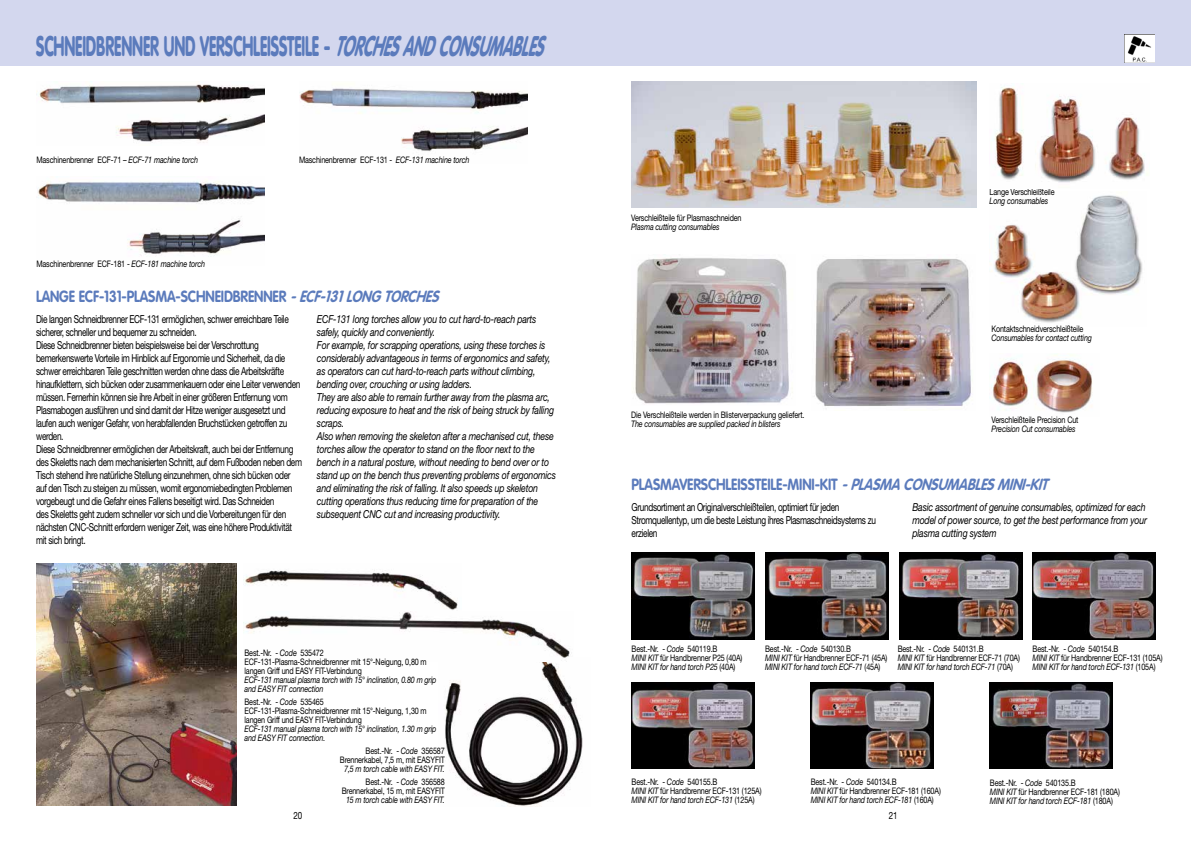
<style>
.page{position:relative;width:1191px;height:842px;background:#fff}
.page>*{position:absolute;margin:0;border:0;box-sizing:border-box;transform-origin:0 0}
.t1{font:900 28px "VAG Rounded";letter-spacing:-.01em;color:#5b7bbc;scale:.56 1}
.t2{font:700 16px "VAG Rounded";letter-spacing:-.01em;color:#5b7bbc;scale:.85 1}
.t3{font:11px/13px "Helvetica Neue";letter-spacing:-.04em;color:#000;scale:.75 1}
.t4{font:italic 11px/13px "Helvetica Neue";letter-spacing:-.02em;color:#000;scale:.8 1}
.t5{font:10px "Helvetica Neue";color:#000;scale:.8 1}
.t6{font:9px/9px "Helvetica Neue";letter-spacing:-.02em;color:#000;scale:.8 1}
.t7{font:italic 9px/9px "Helvetica Neue";letter-spacing:-.02em;color:#000;scale:.8 1}
.s1{font-style:italic}
.s2{font-style:normal}
</style>
<div class="page">
<img style="left:991px;top:195px;width:152px;height:128px">
<img style="left:990px;top:355px;width:103px;height:58px">
<div style="left:0;top:0;width:1191px;height:65px;background:#d3d7ee"></div>
<img style="left:1124px;top:34px;width:31px;height:28px">
<img style="left:36px;top:563px;width:201px;height:243px">
<img style="left:445px;top:662px;width:138px;height:144px">
<img style="left:245px;top:570px;width:213px;height:40px">
<img style="left:245px;top:611px;width:325px;height:47px">
<img style="left:631px;top:553px;width:123px;height:86px">
<img style="left:633px;top:258px;width:160px;height:146px">
<img style="left:815px;top:259px;width:156px;height:147px">
<img style="left:810px;top:683px;width:123px;height:86px">
<img style="left:631px;top:683px;width:123px;height:86px">
<img style="left:765px;top:553px;width:123px;height:86px">
<img style="left:990px;top:683px;width:122px;height:86px">
<img style="left:899px;top:553px;width:123px;height:86px">
<img style="left:1032px;top:553px;width:123px;height:86px">
<img style="left:36px;top:84px;width:229px;height:59px">
<img style="left:37px;top:181px;width:228px;height:75px">
<img style="left:299px;top:88px;width:228px;height:63px">
<img style="left:631px;top:81px;width:345px;height:126px">
<img style="left:995px;top:87px;width:153px;height:96px">
<h1 class="t1" style="left:36px;top:29px;width:922px">SCHNEIDBRENNER UND VERSCHLEISSTEILE - <span class="s1">TORCHESANDCONSUMABLES</span></h1>
<p class="t6" style="left:36px;top:155px;width:204px">Maschinenbrenner ECF-71 – <span class="s1">ECF-71 machine torch</span></p>
<p class="t6" style="left:299px;top:155px;width:215px">Maschinenbrenner ECF-131 - <span class="s1">ECF-131 machine torch</span></p>
<p class="t6" style="left:36px;top:259px;width:212px">Maschinenbrenner ECF-181 - <span class="s1">ECF-181 machine torch</span></p>
<h2 class="t2" style="left:36px;top:287px;width:480px">LANGE ECF-131-PLASMA-SCHNEIDBRENNER <span class="s1">-ECF-131LONGTORCHES</span></h2>
<p class="t3" style="left:36px;top:312px;width:356px">Die langen Schneidbrenner ECF-131 ermöglichen, schwer erreichbare Teile sicherer, schneller und bequemer zu schneiden.<br>Diese Schneidbrenner bieten beispielsweise bei der Verschrottung bemerkenswerte Vorteile im Hinblick auf Ergonomie und Sicherheit, da die schwer erreichbaren Teile geschnitten werden ohne dass die Arbeitskräfte hinaufklettern, sich bücken oder zusammenkauern oder eine Leiter verwenden müssen. Fernerhin können sie ihre Arbeit in einer größeren Entfernung vom Plasmabogen ausführen und sind damit der Hitze weniger ausgesetzt und laufen auch weniger Gefahr, von herabfallenden Bruchstücken getroffen zu werden.<br>Diese Schneidbrenner ermöglichen der Arbeitskraft, auch bei der Entfernung des Skeletts nach dem mechanisierten Schnitt, auf dem Fußboden neben dem Tisch stehend ihre natürliche Stellung einzunehmen, ohne sich bücken oder auf den Tisch zu steigen zu müssen, womit ergonomiebedingten Problemen vorgebeugt und die Gefahr eines Fallens beseitigt wird. Das Schneiden<br>des Skeletts geht zudem schneller vor sich und die Vorbereitungen für den nächsten CNC-Schnitt erfordern weniger Zeit, was eine höhere Produktivität mit sich bringt.</p>
<p class="t4" style="left:317px;top:312px;width:300px">ECF-131 long torches allow you to cut hard-to-reach parts safely, quickly and conveniently.<br>For example, for scrapping operations, using these torches is considerably advantageous in terms of ergonomics and safety, as operators can cut hard-to-reach parts without climbing, bending over, crouching or using ladders.<br>They are also able to remain further away from the plasma arc, reducing exposure to heat and the risk of being struck by falling scraps.<br>Also when removing the skeleton after a mechanised cut, these torches allow the operator to stand on the floor next to the bench in a natural posture, without needing to bend over or to stand up on the bench thus preventing problems of ergonomics and eliminating the risk of falling. It also speeds up skeleton cutting operations thus reducing time for preparation of the subsequent CNC cut and increasing productivity.</p>
<p class="t6" style="left:244px;top:648px;width:229px">Best.-Nr. - <span class="s1">Code</span> 535472<br>ECF-131-Plasma-Schneidbrenner mit 15°-Neigung, 0,80 m langen Griff und EASY FIT-Verbindung</p>
<p class="t7" style="left:244px;top:675px;width:241px">ECF-131 manual plasma torch with 15° inclination, 0.80 m grip and EASY FIT connection</p>
<p class="t6" style="left:244px;top:697px;width:229px">Best.-Nr. - <span class="s1">Code</span> 535465<br>ECF-131-Plasma-Schneidbrenner mit 15°-Neigung, 1,30 m langen Griff und EASY FIT-Verbindung</p>
<p class="t7" style="left:244px;top:724px;width:241px">ECF-131 manual plasma torch with 15° inclination, 1.30 m grip and EASY FIT connection.</p>
<p class="t6" style="left:340px;top:746px;width:133px;text-align:right">Best.-Nr. - <span class="s1">Code</span> 356587<br>Brennerkabel, 7,5 m, mit EASYFIT</p>
<p class="t7" style="left:344px;top:762px;width:127px;line-height:13px;text-align:right">7,5 m torch cable with EASY FIT.<br><span class="s2">Best.-Nr. -</span> Code <span class="s2">356588</span></p>
<p class="t6" style="left:342px;top:786px;width:130px">Brennerkabel, 15 m, mit EASYFIT</p>
<p class="t7" style="left:346px;top:795px;width:125px">15 m torch cable with EASY FIT.</p>
<p class="t6" style="left:631px;top:213px;width:140px">Verschleißteile für Plasmaschneiden</p>
<p class="t7" style="left:631px;top:222px;width:112px">Plasma cutting consumables</p>
<p class="t6" style="left:631px;top:410px;width:218px">Die Verschleißteile werden in Blisterverpackung geliefert.</p>
<p class="t7" style="left:631px;top:419px;width:188px">The consumables are supplied packed in blisters</p>
<p class="t6" style="left:989px;top:187px;width:83px">Lange Verschleißteile</p>
<p class="t7" style="left:989px;top:196px;width:75px">Long consumables</p>
<p class="t6" style="left:991px;top:324px;width:116px">Kontaktschneidverschleißteile</p>
<p class="t7" style="left:991px;top:333px;width:127px">Consumables for contact cutting</p>
<p class="t6" style="left:991px;top:415px;width:110px">Verschleißteile Precision Cut</p>
<p class="t7" style="left:991px;top:424px;width:107px">Precision Cut consumables</p>
<h2 class="t2" style="left:631px;top:475px;width:496px">PLASMAVERSCHLEISSTEILE-MINI-KIT <span class="s1">-PLASMACONSUMABLESMINI-KIT</span></h2>
<p class="t3" style="left:631px;top:500px;width:327px">Grundsortiment an Originalverschleißteilen, optimiert für jeden<br>Stromquellentyp, um die beste Leistung ihres Plasmaschneidsystems zu erzielen</p>
<p class="t4" style="left:912px;top:500px;width:295px">Basic assortment of genuine consumables, optimized for each model of power source, to get the best performance from your plasma cutting system</p>
<p class="t6" style="left:765px;top:644px;width:154px">Best.-Nr. - <span class="s1">Code</span> 540130.B<br><span class="s1">MINI KIT</span> für Handbrenner ECF-71 (45A)<br><span class="s1">MINI KIT for hand torch ECF-71</span> (45A)</p>
<p class="t6" style="left:897px;top:644px;width:154px">Best.-Nr. - <span class="s1">Code</span> 540131.B<br><span class="s1">MINI KIT</span> für Handbrenner ECF-71 (70A)<br><span class="s1">MINI KIT for hand torch ECF-71</span> (70A)</p>
<p class="t6" style="left:631px;top:644px;width:140px">Best.-Nr. - <span class="s1">Code</span> 540119.B<br><span class="s1">MINI KIT</span> für Handbrenner P25 (40A)<br><span class="s1">MINI KIT for hand torch P25</span> (40A)</p>
<p class="t6" style="left:1032px;top:644px;width:164px">Best.-Nr. - <span class="s1">Code</span> 540154.B<br><span class="s1">MINI KIT</span> für Handbrenner ECF-131 (105A)<br><span class="s1">MINI KIT for hand torch ECF-131</span> (105A)</p>
<p class="t6" style="left:631px;top:777px;width:164px">Best.-Nr. - <span class="s1">Code</span> 540155.B<br><span class="s1">MINI KIT</span> für Handbrenner ECF-131 (125A)<br><span class="s1">MINI KIT for hand torch ECF-131</span> (125A)</p>
<p class="t6" style="left:811px;top:777px;width:164px">Best.-Nr. - <span class="s1">Code</span> 540134.B<br><span class="s1">MINI KIT</span> für Handbrenner ECF-181 (160A)<br><span class="s1">MINI KIT for hand torch ECF-181</span> (160A)</p>
<p class="t6" style="left:990px;top:778px;width:164px">Best.-Nr. - <span class="s1">Code</span> 540135.B<br><span class="s1">MINI KIT</span> für Handbrenner ECF-181 (180A)<br><span class="s1">MINI KIT for hand torch ECF-181</span> (180A)</p>
<p class="t5" style="left:293px;top:809px;width:12px">20</p>
<p class="t5" style="left:888px;top:809px;width:12px">21</p>
</div>
